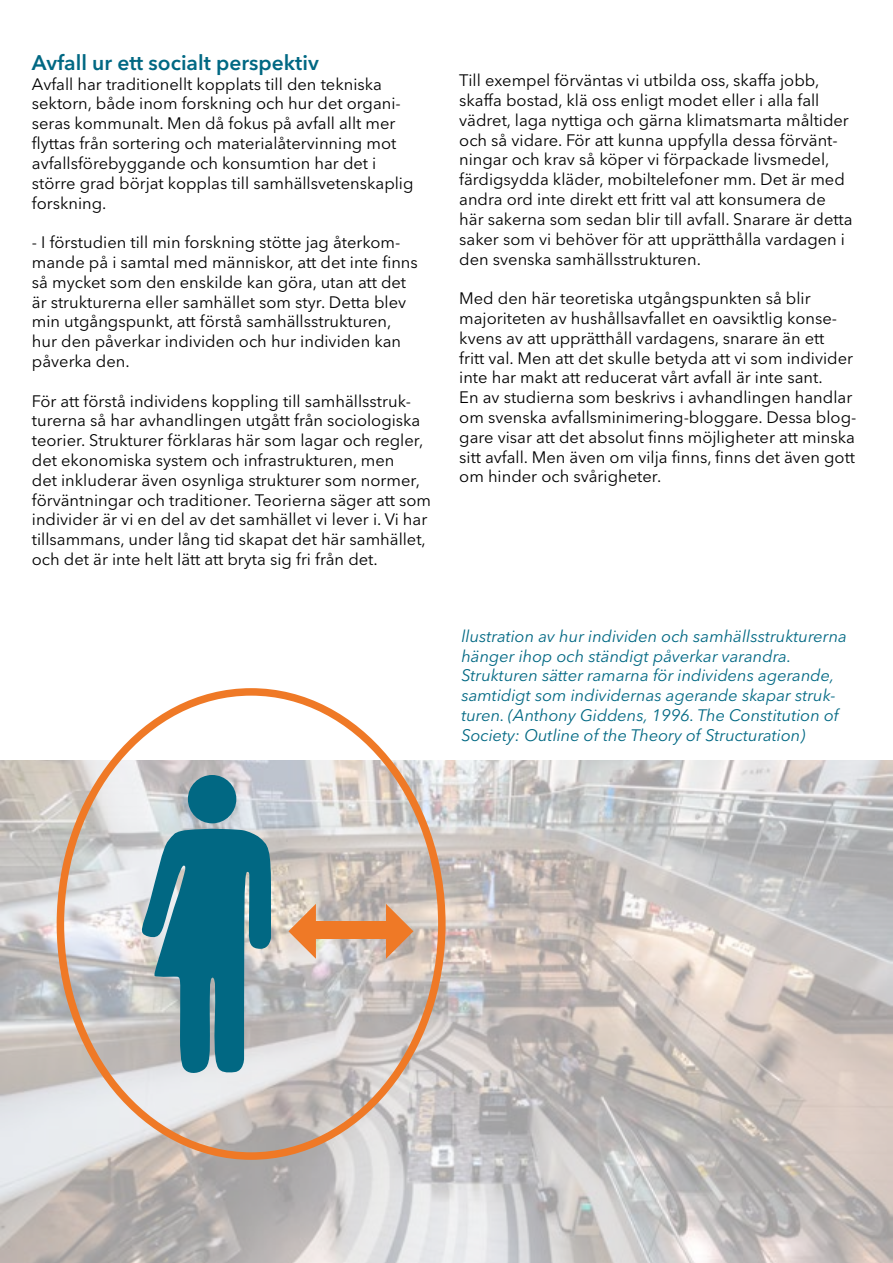
<style>
.page{position:relative;width:893px;height:1263px;background:#fff}
.page>*{position:absolute;margin:0;border:0;box-sizing:border-box;transform-origin:0 0}
.t1{font:600 21px "Avenir Next LT Pro";color:#016883}
.t2{font:16.5px/19.8px "Avenir Next LT Pro";color:#000}
.t3{font:italic 16.5px/19.8px "Avenir Next LT Pro";color:#016883}
</style>
<div class="page">
<svg style="left:0;top:735px;width:893px;height:528px;background:#cec8c4"></svg>
<div style="left:188px;top:775px;width:48px;height:48px;background:#016883;border-radius:50%"></div>
<svg style="left:142px;top:829px;width:129px;height:244px;background:#478a9b"></svg>
<svg style="left:288px;top:904px;width:28px;height:55px"></svg>
<svg style="left:386px;top:904px;width:27px;height:55px"></svg>
<div style="left:310px;top:922px;width:82px;height:17px;background:#ef7926"></div>
<p class="t1" style="left:32px;top:50px;width:288px">Avfall ur ett socialt perspektiv</p>
<p class="t2" style="left:32px;top:74px;width:383px">Avfall har traditionellt kopplats till den tekniska sektorn, både inom forskning och hur det organi&shy;seras kommunalt. Men då fokus på avfall allt mer flyttas från sortering och materialåtervinning mot avfallsförebyggande och konsumtion har det i större grad börjat kopplas till samhällsvetenskaplig forskning.</p>
<p class="t2" style="left:32px;top:232px;width:387px">- I förstudien till min forskning stötte jag återkom&shy;mande på i samtal med människor, att det inte finns så mycket som den enskilde kan göra, utan att det är strukturerna eller samhället som styr. Detta blev min utgångspunkt, att förstå samhällsstrukturen, hur den påverkar individen och hur individen kan påverka den.</p>
<p class="t2" style="left:32px;top:391px;width:401px">För att förstå individens koppling till samhällsstruk&shy;turerna så har avhandlingen utgått från sociologiska teorier. Strukturer förklaras här som lagar och regler, det ekonomiska system och infrastrukturen, men<br>det inkluderar även osynliga strukturer som normer, förväntningar och traditioner. Teorierna säger att som individer är vi en del av det samhället vi lever i. Vi har tillsammans, under lång tid skapat det här samhället, och det är inte helt lätt att bryta sig fri från det.</p>
<p class="t2" style="left:459px;top:71px;width:395px">Till exempel förväntas vi utbilda oss, skaffa jobb, skaffa bostad, klä oss enligt modet eller i alla fall vädret, laga nyttiga och gärna klimatsmarta måltider och så vidare. För att kunna uppfylla dessa förvänt&shy;ningar och krav så köper vi förpackade livsmedel, färdigsydda kläder, mobiltelefoner mm. Det är med andra ord inte direkt ett fritt val att konsumera de här sakerna som sedan blir till avfall. Snarare är detta saker som vi behöver för att upprätthålla vardagen i den svenska samhällsstrukturen.</p>
<p class="t2" style="left:459px;top:288px;width:399px">Med den här teoretiska utgångspunkten så blir majoriteten av hushållsavfallet en oavsiktlig konse&shy;kvens av att upprätthåll vardagens, snarare än ett<br>fritt val. Men att det skulle betyda att vi som individer inte har makt att reducerat vårt avfall är inte sant.<br>En av studierna som beskrivs i avhandlingen handlar om svenska avfallsminimering-bloggare. Dessa blog&shy;gare visar att det absolut finns möjligheter att minska sitt avfall. Men även om vilja finns, finns det även gott om hinder och svårigheter.</p>
<p class="t3" style="left:461px;top:626px;width:387px">llustration av hur individen och samhällsstrukturerna hänger ihop och ständigt påverkar varandra.<br>Strukturen sätter ramarna för individens agerande, samtidigt som individernas agerande skapar struk&shy;turen. (Anthony Giddens, 1996. The Constitution of Society: Outline of the Theory of Structuration)</p>
</div>
